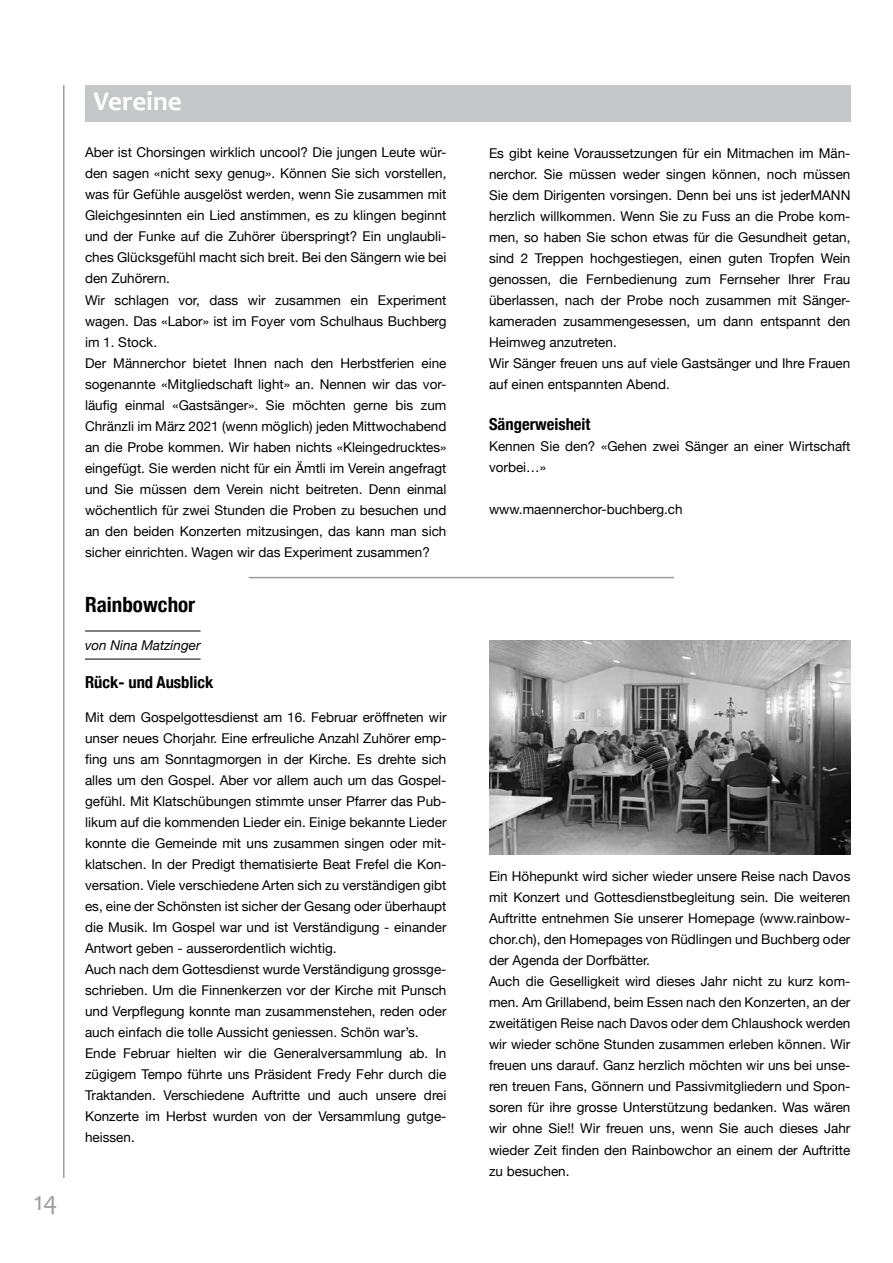
<style>
.page{position:relative;width:893px;height:1263px;background:#fff}
.page>*{position:absolute;margin:0;border:0;box-sizing:border-box;transform-origin:0 0}
.t1{font:700 27px "Candara";color:#fff}
.t2{font:27px "Candara";color:#9c9e9f}
.t3{font:700 condensed 21px "Helvetica Neue";color:#000}
.t4{font:700 condensed 16.5px "Helvetica Neue";color:#000}
.t5{font:13.5px/21px "Helvetica Neue";color:#000}
.t6{font:italic 13.5px "Helvetica Neue";color:#000}
</style>
<div class="page">
<hr style="left:63px;top:85px;width:2px;height:1093px;background:#9c9e9f">
<div style="left:85px;top:85px;width:765px;height:36px;background:#c6c7c8"></div>
<hr style="left:249px;top:577px;width:425px;height:1px;background:#9c9e9f">
<hr style="left:85px;top:631px;width:116px;height:1px;background:#000">
<hr style="left:85px;top:659px;width:116px;height:1px;background:#000">
<img style="left:489px;top:641px;width:361px;height:213px">
<h1 class="t2" style="left:34px;top:1185px;width:25px">14</h1>
<h1 class="t1" style="left:94px;top:84px;width:90px">Vereine</h1>
<p class="t5" style="left:85px;top:143px;width:363px">Aber ist Chorsingen wirklich uncool? Die jungen Leute wür&shy;den sagen «nicht sexy genug». Können Sie sich vorstellen, was für Gefühle ausgelöst werden, wenn Sie zusammen mit Gleichgesinnten ein Lied anstimmen, es zu klingen beginnt und der Funke auf die Zuhörer überspringt? Ein unglaubli&shy;ches Glücksgefühl macht sich breit. Bei den Sängern wie bei den Zuhörern.<br>Wir schlagen vor, dass wir zusammen ein Experiment wagen. Das «Labor» ist im Foyer vom Schulhaus Buchberg im 1. Stock.<br>Der Männerchor bietet Ihnen nach den Herbstferien eine sogenannte «Mitgliedschaft light» an. Nennen wir das vor&shy;läufig einmal «Gastsänger». Sie möchten gerne bis zum Chränzli im März 2021 (wenn möglich) jeden Mittwochabend an die Probe kommen. Wir haben nichts «Kleingedrucktes» eingefügt. Sie werden nicht für ein Ämtli im Verein angefragt und Sie müssen dem Verein nicht beitreten. Denn einmal wöchentlich für zwei Stunden die Proben zu besuchen und an den beiden Konzerten mitzusingen, das kann man sich sicher einrichten. Wagen wir das Experiment zusammen?</p>
<p class="t5" style="left:489px;top:143px;width:363px">Es gibt keine Voraussetzungen für ein Mitmachen im Män&shy;nerchor. Sie müssen weder singen können, noch müssen Sie dem Dirigenten vorsingen. Denn bei uns ist jederMANN herzlich willkommen. Wenn Sie zu Fuss an die Probe kom&shy;men, so haben Sie schon etwas für die Gesundheit getan, sind 2 Treppen hochgestiegen, einen guten Tropfen Wein genossen, die Fernbedienung zum Fernseher Ihrer Frau überlassen, nach der Probe noch zusammen mit Sänger&shy;kameraden zusammengesessen, um dann entspannt den Heimweg anzutreten.<br>Wir Sänger freuen uns auf viele Gastsänger und Ihre Frauen auf einen entspannten Abend.</p>
<p class="t4" style="left:489px;top:411px;width:103px">Sängerweisheit</p>
<p class="t5" style="left:489px;top:437px;width:363px">Kennen Sie den? «Gehen zwei Sänger an einer Wirtschaft vorbei…»</p>
<p class="t5" style="left:489px;top:500px;width:195px">www.maennerchor-buchberg.ch</p>
<h2 class="t3" style="left:85px;top:587px;width:112px">Rainbowchor</h2>
<p class="t6" style="left:85px;top:636px;width:117px">von Nina Matzinger</p>
<p class="t4" style="left:85px;top:669px;width:130px">Rück- und Ausblick</p>
<p class="t5" style="left:85px;top:708px;width:363px">Mit dem Gospelgottesdienst am 16. Februar eröffneten wir unser neues Chorjahr. Eine erfreuliche Anzahl Zuhörer emp&shy;fing uns am Sonntagmorgen in der Kirche. Es drehte sich alles um den Gospel. Aber vor allem auch um das Gospel&shy;gefühl. Mit Klatschübungen stimmte unser Pfarrer das Pub&shy;likum auf die kommenden Lieder ein. Einige bekannte Lieder konnte die Gemeinde mit uns zusammen singen oder mit&shy;klatschen. In der Predigt thematisierte Beat Frefel die Kon&shy;versation. Viele verschiedene Arten sich zu verständigen gibt es, eine der Schönsten ist sicher der Gesang oder überhaupt die Musik. Im Gospel war und ist Verständigung - einander Antwort geben - ausserordentlich wichtig.<br>Auch nach dem Gottesdienst wurde Verständigung grossge&shy;schrieben. Um die Finnenkerzen vor der Kirche mit Punsch und Verpflegung konnte man zusammenstehen, reden oder auch einfach die tolle Aussicht geniessen. Schön war’s.<br>Ende Februar hielten wir die Generalversammlung ab. In zügigem Tempo führte uns Präsident Fredy Fehr durch die Traktanden. Verschiedene Auftritte und auch unsere drei Konzerte im Herbst wurden von der Versammlung gutge&shy;heissen.</p>
<p class="t5" style="left:489px;top:867px;width:363px">Ein Höhepunkt wird sicher wieder unsere Reise nach Davos mit Konzert und Gottesdienstbegleitung sein. Die weiteren Auftritte entnehmen Sie unserer Homepage (www.rainbow&shy;chor.ch), den Homepages von Rüdlingen und Buchberg oder der Agenda der Dorfbätter.<br>Auch die Geselligkeit wird dieses Jahr nicht zu kurz kom&shy;men. Am Grillabend, beim Essen nach den Konzerten, an der zweitätigen Reise nach Davos oder dem Chlaushock werden wir wieder schöne Stunden zusammen erleben können. Wir freuen uns darauf. Ganz herzlich möchten wir uns bei unse&shy;ren treuen Fans, Gönnern und Passivmitgliedern und Spon&shy;soren für ihre grosse Unterstützung bedanken. Was wären wir ohne Sie!! Wir freuen uns, wenn Sie auch dieses Jahr wieder Zeit finden den Rainbowchor an einem der Auftritte zu besuchen.</p>
</div>
